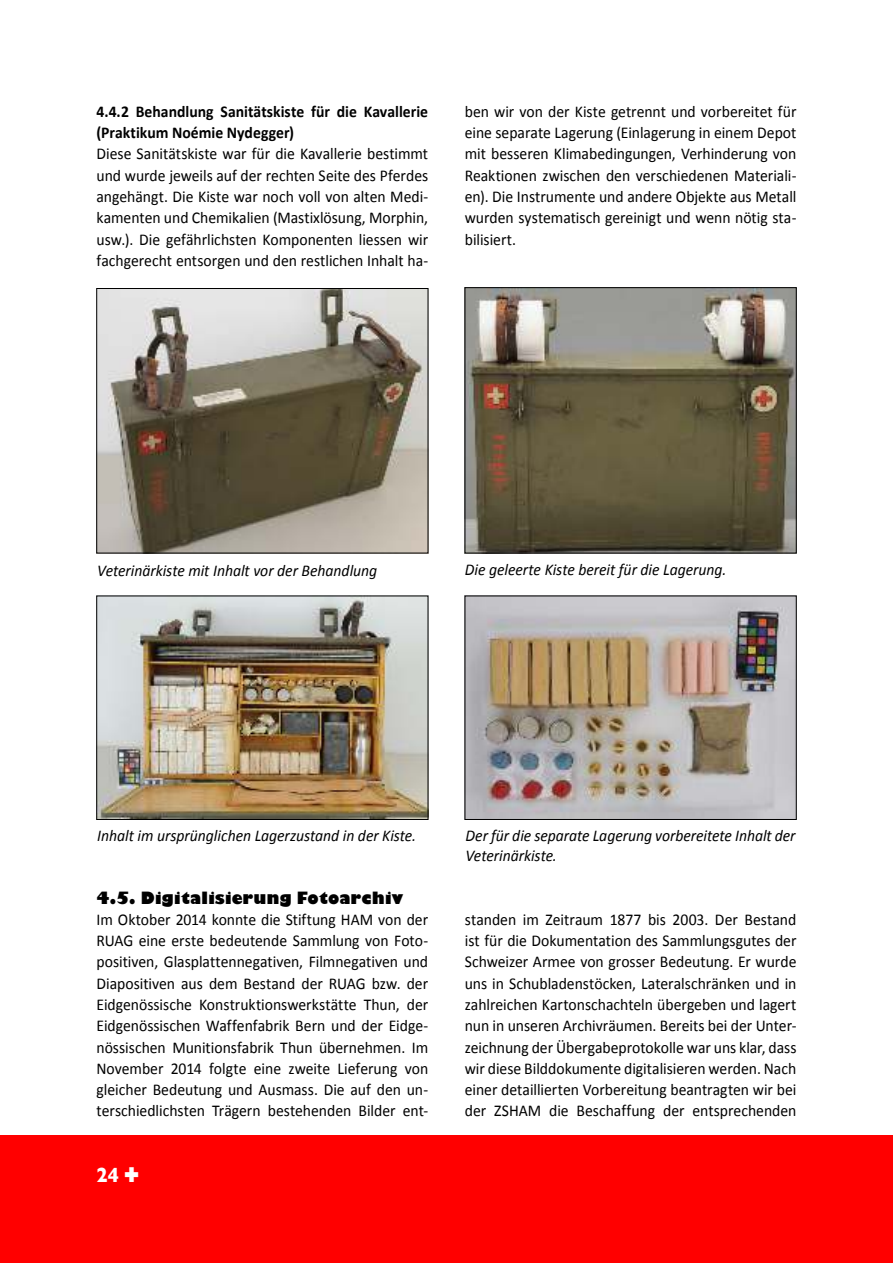
<style>
.page{position:relative;width:893px;height:1263px;background:#fff}
.page>*{position:absolute;margin:0;border:0;box-sizing:border-box;transform-origin:0 0}
.t1{font:700 21px "Gill Sans";color:#fff;scale:.9 1}
.t2{font:16.5px/21.3px "Calibri";color:#000;text-align:justify;scale:.95 1}
.t3{font:italic 16.5px/19.8px "Calibri";letter-spacing:-.005em;color:#000;scale:.95 1}
.t4{font:700 16.5px/21.3px "Calibri";color:#000;scale:.95 1}
.t5{font:800 16.5px "Gill Sans";letter-spacing:.02em;color:#000;scale:.95 1}
</style>
<div class="page">
<div style="left:0;top:1135px;width:893px;height:128px;background:#f00"></div>
<img style="left:467px;top:289px;width:327px;height:262px">
<div style="left:465px;top:287px;width:331px;height:266px;border:1px solid #000"></div>
<img style="left:467px;top:598px;width:327px;height:220px">
<div style="left:465px;top:596px;width:331px;height:224px;border:1px solid #000"></div>
<img style="left:99px;top:290px;width:327px;height:261px">
<img style="left:99px;top:598px;width:327px;height:220px">
<div style="left:97px;top:596px;width:331px;height:224px;border:1px solid #000"></div>
<p class="t4" style="left:97px;top:101px;width:351px">4.4.2 Behandlung Sanitätskiste für die Kavallerie (Praktikum Noémie Nydegger)</p>
<p class="t2" style="left:97px;top:144px;width:351px">Diese Sanitätskiste war für die Kavallerie bestimmt und wurde jeweils auf der rechten Seite des Pferdes angehängt. Die Kiste war noch voll von alten Medi&shy;kamenten und Chemikalien (Mastixlösung, Morphin, usw.). Die gefährlichsten Komponenten liessen wir fachgerecht entsorgen und den restlichen Inhalt ha-</p>
<p class="t2" style="left:465px;top:101px;width:351px">ben wir von der Kiste getrennt und vorbereitet für eine separate Lagerung (Einlagerung in einem Depot mit besseren Klimabedingungen, Verhinderung von Reaktionen zwischen den verschiedenen Materiali&shy;en). Die Instrumente und andere Objekte aus Metall wurden systematisch gereinigt und wenn nötig sta&shy;bilisiert.</p>
<p class="t3" style="left:97px;top:561px;width:296px">Veterinärkiste mit Inhalt vor der Behandlung</p>
<p class="t3" style="left:465px;top:560px;width:277px">Die geleerte Kiste bereit für die Lagerung.</p>
<p class="t3" style="left:97px;top:826px;width:337px">Inhalt im ursprünglichen Lagerzustand in der Kiste.</p>
<p class="t3" style="left:465px;top:826px;width:349px">Der für die separate Lagerung vorbereitete Inhalt der<br>Veterinärkiste.</p>
<p class="t5" style="left:97px;top:891px;width:324px">4.5. Digitalisierung Fotoarchiv</p>
<p class="t2" style="left:97px;top:909px;width:351px">Im Oktober 2014 konnte die Stiftung HAM von der RUAG eine erste bedeutende Sammlung von Foto&shy;positiven, Glasplattennegativen, Filmnegativen und Diapositiven aus dem Bestand der RUAG bzw. der Eidgenössische Konstruktionswerkstätte Thun, der Eidgenössischen Waffenfabrik Bern und der Eidge&shy;nössischen Munitionsfabrik Thun übernehmen. Im November 2014 folgte eine zweite Lieferung von gleicher Bedeutung und Ausmass. Die auf den un&shy;terschiedlichsten Trägern bestehenden Bilder ent-</p>
<p class="t2" style="left:465px;top:909px;width:351px">standen im Zeitraum 1877 bis 2003. Der Bestand ist für die Dokumentation des Sammlungsgutes der Schweizer Armee von grosser Bedeutung. Er wurde uns in Schubladenstöcken, Lateralschränken und in zahlreichen Kartonschachteln übergeben und lagert nun in unseren Archivräumen. Bereits bei der Unter&shy;zeichnung der Übergabeprotokolle war uns klar, dass wir diese Bilddokumente digitalisieren werden. Nach einer detaillierten Vorbereitung beantragten wir bei der ZSHAM die Beschaffung der entsprechenden</p>
<p class="t1" style="left:97px;top:1167px;width:49px">24 ✚</p>
</div>
